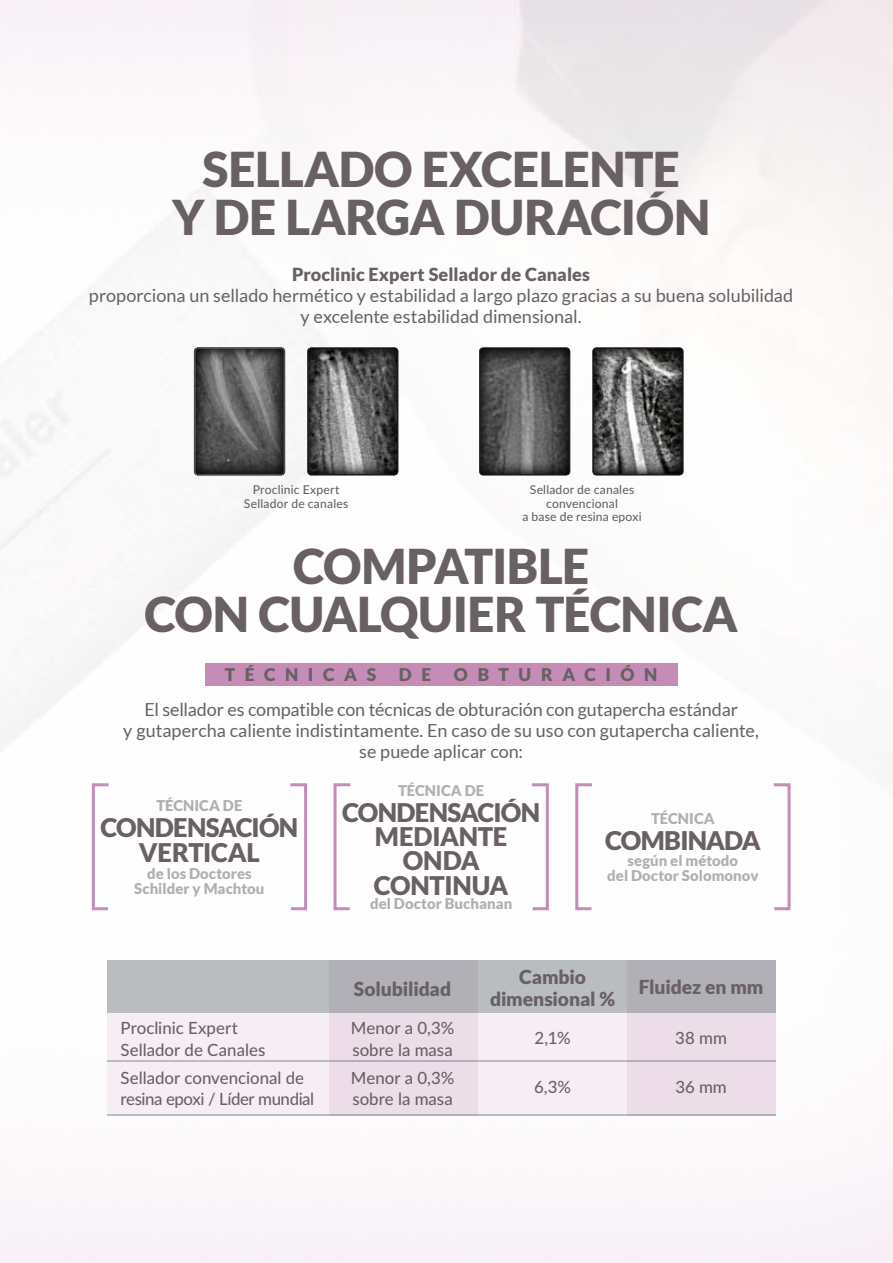
<style>
.page{position:relative;width:893px;height:1263px;background:#fcfbfb}
.page>*{position:absolute;margin:0;border:0;box-sizing:border-box;transform-origin:0 0}
.t1{font:900 48px/48px "Lato";letter-spacing:-.01em;color:#686062;text-align:center}
.t2{font:900 25.65px/24.3px "Lato";letter-spacing:-.025em;color:#686062;text-align:center}
.t3{font:900 19.2px/22.6px "Lato";letter-spacing:-.005em;color:#686062;text-align:center}
.t4{font:18px/21px "Lato";letter-spacing:-.005em;color:#686062;text-align:center}
.t5{font:900 18px "Lato";letter-spacing:.005em;color:#686062}
.t6{font:900 17.55px "Lato";letter-spacing:.545em;color:#686062}
.t7{font:500 16.8px "Lato";color:#686062}
.t8{font:500 16.8px "Lato";letter-spacing:-.025em;color:#686062}
.t9{font:900 14.85px/14.9px "Lato";letter-spacing:.005em;color:#686062;text-align:center}
.t10{font:500 12.15px/13.4px "Lato";letter-spacing:.015em;color:#686062;text-align:center}
</style>
<div class="page">
<div style="left:107px;top:987px;width:668px;height:128px;background:#f6eef4"></div>
<div style="left:107px;top:960px;width:668px;height:53px;background:#b9bdc0"></div>
<hr style="left:107px;top:1060px;width:668px;height:2px;background:#b9bdc0">
<hr style="left:107px;top:1114px;width:668px;height:1px;background:#b9bdc0">
<svg style="left:627px;top:960px;width:148px;height:155px;fill:#eddde9"></svg>
<svg style="left:330px;top:960px;width:148px;height:155px;fill:#eddde9"></svg>
<div style="left:205px;top:663px;width:472px;height:23px;background:#c48cb6"></div>
<svg style="left:91px;top:783px;width:18px;height:128px"></svg>
<svg style="left:290px;top:783px;width:18px;height:128px"></svg>
<svg style="left:333px;top:783px;width:18px;height:128px"></svg>
<svg style="left:532px;top:783px;width:17px;height:128px"></svg>
<svg style="left:575px;top:783px;width:17px;height:128px"></svg>
<svg style="left:773px;top:783px;width:18px;height:128px"></svg>
<svg style="left:193px;top:347px;width:93px;height:129px;background:#595959"></svg>
<svg style="left:307px;top:347px;width:92px;height:129px;background:#606060"></svg>
<svg style="left:479px;top:347px;width:92px;height:129px;background:#505050"></svg>
<svg style="left:592px;top:347px;width:92px;height:129px;background:#636363"></svg>
<h1 class="t1" style="left:172px;top:145px;width:540px">SELLADO EXCELENTE<br>Y DE LARGA DURACIÓN</h1>
<p class="t5" style="left:292px;top:263px;width:300px">Proclinic Expert Sellador de Canales</p>
<p class="t4" style="left:89px;top:284px;width:706px">proporciona un sellado hermético y estabilidad a largo plazo gracias a su buena solubilidad y excelente estabilidad dimensional.</p>
<p class="t10" style="left:244px;top:483px;width:106px">Proclinic Expert<br>Sellador de canales</p>
<p class="t10" style="left:522px;top:483px;width:121px">Sellador de canales convencional<br>a base de resina epoxi</p>
<h1 class="t1" style="left:144px;top:541px;width:595px">COMPATIBLE<br>CON CUALQUIER TÉCNICA</h1>
<p class="t6" style="left:225px;top:665px;width:153px">TÉCNICAS</p>
<p class="t6" style="left:399px;top:665px;width:34px">D E</p>
<p class="t6" style="left:454px;top:665px;width:205px">OBTURACIÓN</p>
<p class="t4" style="left:123px;top:699px;width:637px">El sellador es compatible con técnicas de obturación con gutapercha estándar<br>y gutapercha caliente indistintamente. En caso de su uso con gutapercha caliente, se puede aplicar con:</p>
<p class="t9" style="left:156px;top:797px;width:88px">TÉCNICA DE</p>
<h2 class="t2" style="left:101px;top:814px;width:199px;line-height:25.7px">CONDENSACIÓN<br>VERTICAL</h2>
<p class="t9" style="left:134px;top:866px;width:132px">de los Doctores<br>Schilder y Machtou</p>
<p class="t9" style="left:398px;top:782px;width:88px">TÉCNICA DE</p>
<h2 class="t2" style="left:342px;top:800px;width:199px">CONDENSACIÓN<br>MEDIANTE<br>ONDA<br>CONTINUA</h2>
<p class="t9" style="left:370px;top:896px;width:144px">del Doctor Buchanan</p>
<p class="t9" style="left:651px;top:811px;width:65px">TÉCNICA</p>
<h2 class="t2" style="left:605px;top:828px;width:157px">COMBINADA</h2>
<p class="t9" style="left:607px;top:853px;width:153px">según el método<br>del Doctor Solomonov</p>
<p class="t3" style="left:354px;top:977px;width:99px">Solubilidad</p>
<p class="t3" style="left:490px;top:965px;width:127px">Cambio dimensional %</p>
<p class="t3" style="left:639px;top:975px;width:126px">Fluidez en mm</p>
<p class="t7" style="left:121px;top:1016px;width:119px">Proclinic Expert</p>
<p class="t7" style="left:351px;top:1016px;width:105px">Menor a 0,3%</p>
<p class="t7" style="left:121px;top:1037px;width:146px">Sellador de Canales</p>
<p class="t7" style="left:352px;top:1037px;width:102px">sobre la masa</p>
<p class="t7" style="left:121px;top:1066px;width:185px">Sellador convencional de</p>
<p class="t7" style="left:351px;top:1066px;width:105px">Menor a 0,3%</p>
<p class="t8" style="left:121px;top:1087px;width:195px">resina epoxi / Líder mundial</p>
<p class="t7" style="left:352px;top:1087px;width:102px">sobre la masa</p>
<p class="t7" style="left:535px;top:1025px;width:38px">2,1%</p>
<p class="t7" style="left:675px;top:1025px;width:53px">38 mm</p>
<p class="t7" style="left:534px;top:1075px;width:39px">6,3%</p>
<p class="t7" style="left:675px;top:1075px;width:53px">36 mm</p>
</div>
